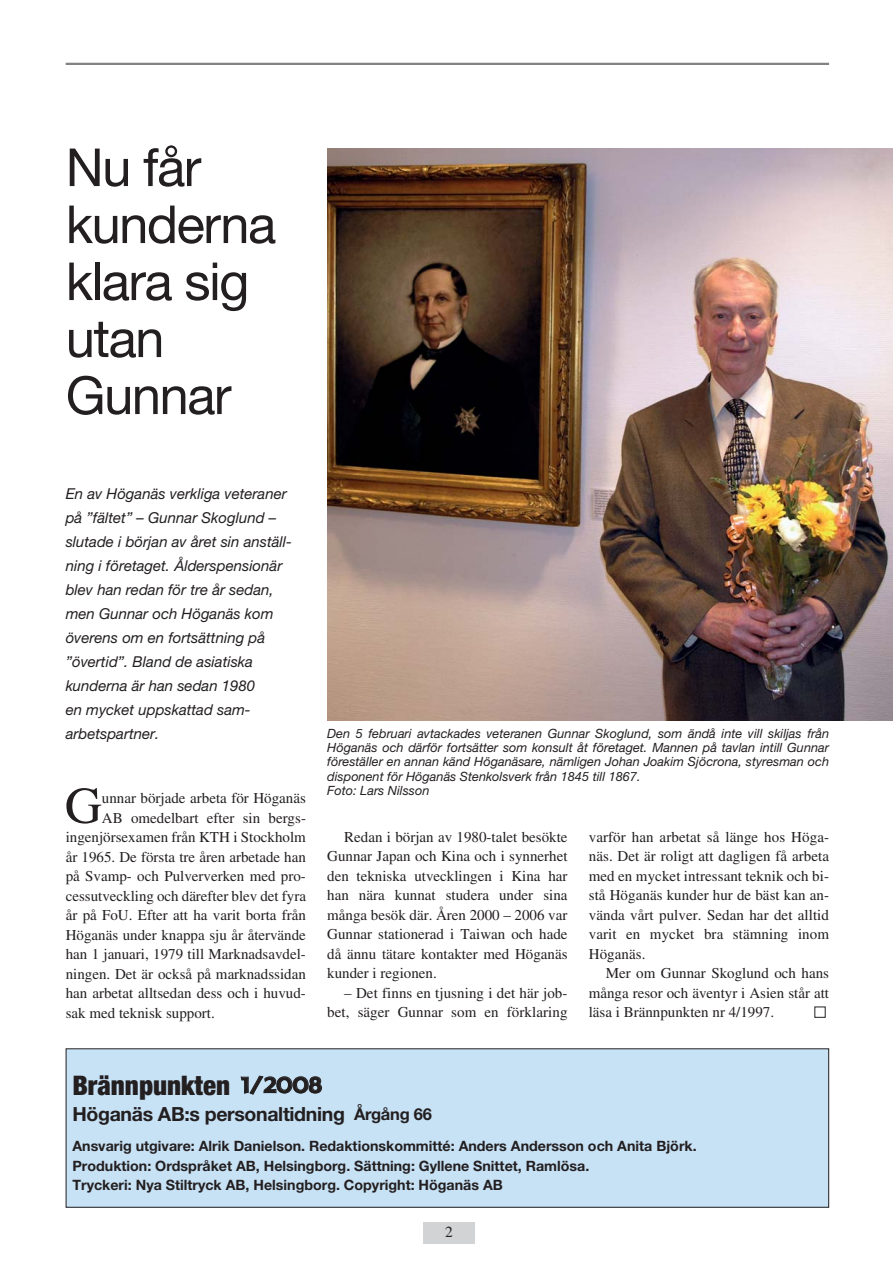
<style>
.page{position:relative;width:893px;height:1263px;background:#fff}
.page>*{position:absolute;margin:0;border:0;box-sizing:border-box;transform-origin:0 0}
.t1{font:52.5px/57px "Helvetica Neue";letter-spacing:-.03em;color:#231f20}
.t2{font:51.45px "Times";color:#231f20}
.t3{font:900 condensed 27px "Helvetica Neue";color:#231f20}
.t4{font:700 19.5px "Helvetica Neue";letter-spacing:-.015em;color:#231f20}
.t5{font:15.45px "Times";color:#231f20}
.t6{font:15px/19.5px "Times";color:#231f20;text-align:justify}
.t7{font:italic 15px/24px "Helvetica Neue";color:#231f20}
.t8{font:15px "Zapf Dingbats";color:#fff}
.t9{font:700 14.25px/19.5px "Helvetica Neue";color:#231f20}
.t10{font:italic 12.75px/14.2px "Helvetica Neue";color:#231f20}
.s1{font-family:"Hoffmann";font-weight:700;font-stretch:normal;font-size:21px}
.s2{font-size:16.5px}
</style>
<div class="page">
<div style="left:424px;top:1223px;width:51px;height:21px;background:#d1d3d4"></div>
<div style="left:66px;top:1049px;width:763px;height:158px;background:#c7e1f5"></div>
<div style="left:66px;top:1048px;width:763px;height:160px;border:1px solid #231f20"></div>
<img style="left:327px;top:149px;width:565px;height:572px">
<hr style="left:66px;top:63px;width:763px;height:2px;background:#808285">
<h1 class="t1" style="left:66px;top:144px;width:212px">Nu får kunderna klara sig utan<br>Gunnar</h1>
<p class="t7" style="left:66px;top:483px;width:228px">En av Höganäs verkliga veteraner på ”fältet” – Gunnar Skoglund – slutade i början av året sin anställ&shy;ning i företaget. Ålderspensionär blev han redan för tre år sedan, men Gunnar och Höganäs kom överens om en fortsättning på ”övertid”. Bland de asiatiska kunderna är han sedan 1980<br>en mycket uppskattad sam&shy;arbetspartner.</p>
<h2 class="t2" style="left:65px;top:787px;width:39px">G</h2>
<p class="t6" style="left:102px;top:790px;width:206px">unnar började arbeta för Höganäs</p>
<p class="t6" style="left:102px;top:810px;width:206px">AB omedelbart efter sin bergs-</p>
<p class="t6" style="left:66px;top:829px;width:242px">ingenjörsexamen från KTH i Stockholm</p>
<p class="t6" style="left:66px;top:849px;width:242px">år 1965. De första tre åren arbetade han</p>
<p class="t6" style="left:66px;top:868px;width:242px">på Svamp- och Pulververken med pro-</p>
<p class="t6" style="left:66px;top:888px;width:242px">cessutveckling och därefter blev det fyra</p>
<p class="t6" style="left:66px;top:907px;width:242px">år på FoU. Efter att ha varit borta från</p>
<p class="t6" style="left:66px;top:927px;width:242px">Höganäs under knappa sju år återvände</p>
<p class="t6" style="left:66px;top:946px;width:242px">han 1 januari, 1979 till Marknadsavdel-</p>
<p class="t6" style="left:66px;top:966px;width:242px">ningen. Det är också på marknadssidan</p>
<p class="t6" style="left:66px;top:985px;width:242px">han arbetat alltsedan dess och i huvud-</p>
<p class="t6" style="left:66px;top:1005px;width:151px">sak med teknisk support.</p>
<p class="t10" style="left:327px;top:727px;width:503px">Den 5 februari avtackades veteranen Gunnar Skoglund, som ändå inte vill skiljas från Höganäs och därför fortsätter som konsult åt företaget. Mannen på tavlan intill Gunnar föreställer en annan känd Höganäsare, nämligen Johan Joakim Sjöcrona, styresman och disponent för Höganäs Stenkolsverk från 1845 till 1867.<br>Foto: Lars Nilsson</p>
<p class="t6" style="left:589px;top:828px;width:242px">varför han arbetat så länge hos Höga&shy;näs. Det är roligt att dagligen få arbeta med en mycket intressant teknik och bi&shy;stå Höganäs kunder hur de bäst kan an&shy;vända vårt pulver. Sedan har det alltid varit en mycket bra stämning inom Höganäs.</p>
<p class="t6" style="left:589px;top:965px;width:242px;text-indent:17px">Mer om Gunnar Skoglund och hans många resor och äventyr i Asien står att läsa i Brännpunkten nr 4/1997.</p>
<p class="t6" style="left:327px;top:828px;width:242px;text-indent:17px">Redan i början av 1980-talet besökte Gunnar Japan och Kina och i synnerhet den tekniska utvecklingen i Kina har han nära kunnat studera under sina många besök där. Åren 2000 – 2006 var Gunnar stationerad i Taiwan och hade då ännu tätare kontakter med Höganäs kunder i regionen.</p>
<p class="t6" style="left:327px;top:984px;width:242px;text-align:right">– Det finns en tjusning i det här job&shy;bet, säger Gunnar som en förklaring</p>
<p class="t8" style="left:814px;top:1005px;width:13px">■</p>
<h3 class="t3" style="left:72px;top:1075px;width:251px">Brännpunkten <span class="s1">1/2008</span></h3>
<h3 class="t4" style="left:72px;top:1107px;width:361px">Höganäs AB:s personaltidning <span class="s2">Årgång 66</span></h3>
<p class="t9" style="left:72px;top:1138px;width:626px">Ansvarig utgivare: Alrik Danielson. Redaktionskommitté: Anders Andersson och Anita Björk.<br>Produktion: Ordspråket AB, Helsingborg. Sättning: Gyllene Snittet, Ramlösa.<br>Tryckeri: Nya Stiltryck AB, Helsingborg. Copyright: Höganäs AB</p>
<p class="t5" style="left:445px;top:1226px;width:9px">2</p>
</div>
